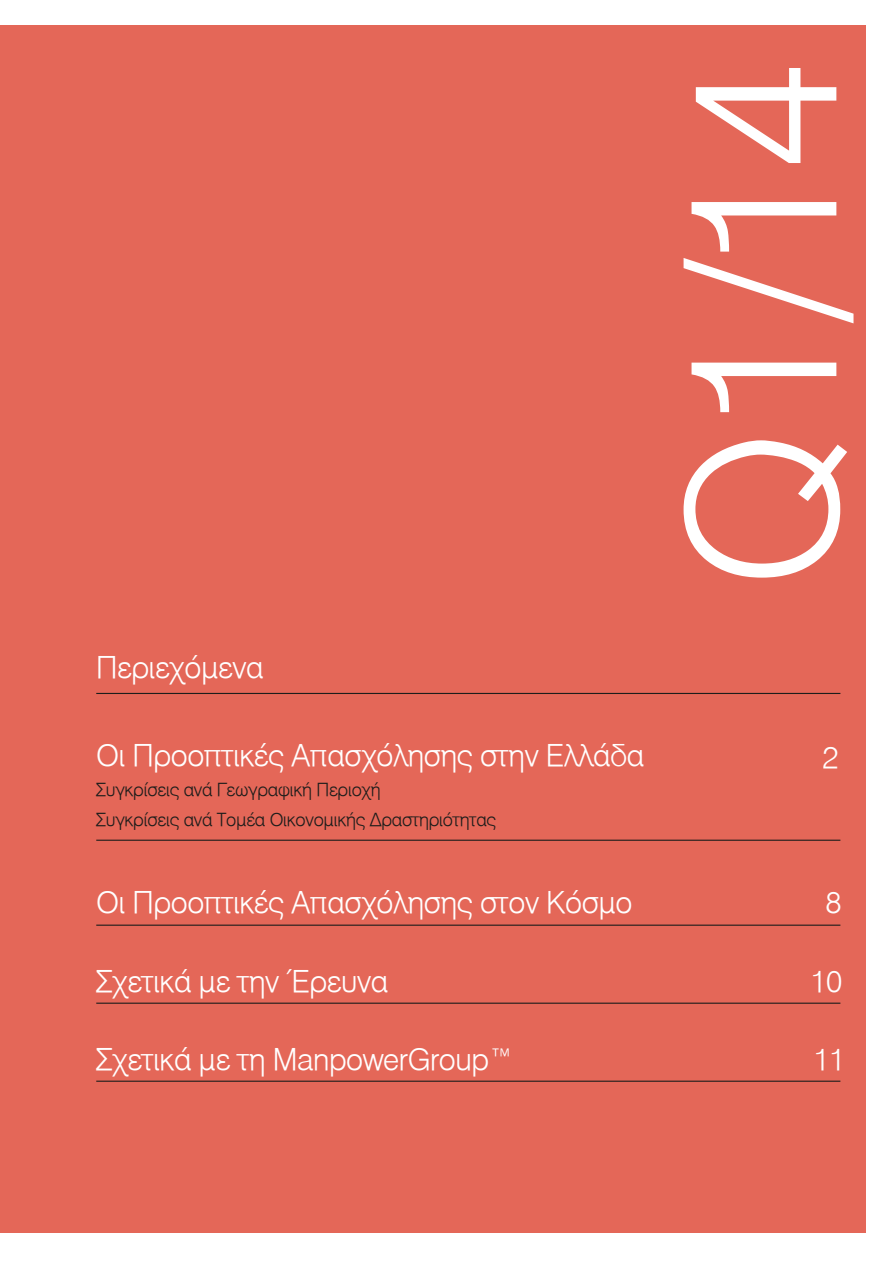
<style>
.page{position:relative;width:893px;height:1263px;background:#fff}
.page>*{position:absolute;margin:0;border:0;box-sizing:border-box;transform-origin:0 0}
.t1{font:300 204px "UB Helvetica";color:#fff}
.t2{font:300 30px "UB Helvetica";letter-spacing:-.015em;color:#fff}
.t3{font:300 18px/30px "UB Helvetica";letter-spacing:-.015em;color:#1d1d1b}
</style>
<div class="page">
<div style="left:1px;top:25px;width:865px;height:1207px;background:#e46758"></div>
<hr style="left:96px;top:693px;width:744px;height:1px;background:#1d1d1b">
<hr style="left:96px;top:840px;width:744px;height:1px;background:#1d1d1b">
<hr style="left:96px;top:924px;width:744px;height:2px;background:#1d1d1b">
<hr style="left:96px;top:1002px;width:744px;height:2px;background:#1d1d1b">
<hr style="left:96px;top:1080px;width:744px;height:2px;background:#1d1d1b">
<p class="t2" style="left:96px;top:650px;width:169px">Περιεχόµενα</p>
<h1 class="t1" style="left:648px;top:588px;width:529px;rotate:-90deg">Q1/14</h1>
<p class="t2" style="left:96px;top:738px;width:549px">Οι Προοπτικές Απασχόλησης στην Ελλάδα</p>
<p class="t2" style="left:822px;top:740px;width:18px">2</p>
<p class="t3" style="left:96px;top:775px;width:401px">Συγκρίσεις ανά Γεωγραφική Περιοχή<br>Συγκρίσεις ανά Τοµέα Οικονοµικής ∆ραστηριότητας</p>
<p class="t2" style="left:96px;top:885px;width:538px">Oι Προοπτικές Απασχόλησης στον Κόσµο</p>
<p class="t2" style="left:825px;top:885px;width:18px">8</p>
<p class="t2" style="left:96px;top:964px;width:293px">Σχετικά µε την Έρευνα</p>
<p class="t2" style="left:810px;top:964px;width:33px">10</p>
<p class="t2" style="left:96px;top:1042px;width:419px">Σχετικά µε τη ManpowerGroup™</p>
<p class="t2" style="left:813px;top:1042px;width:33px">11</p>
</div>
